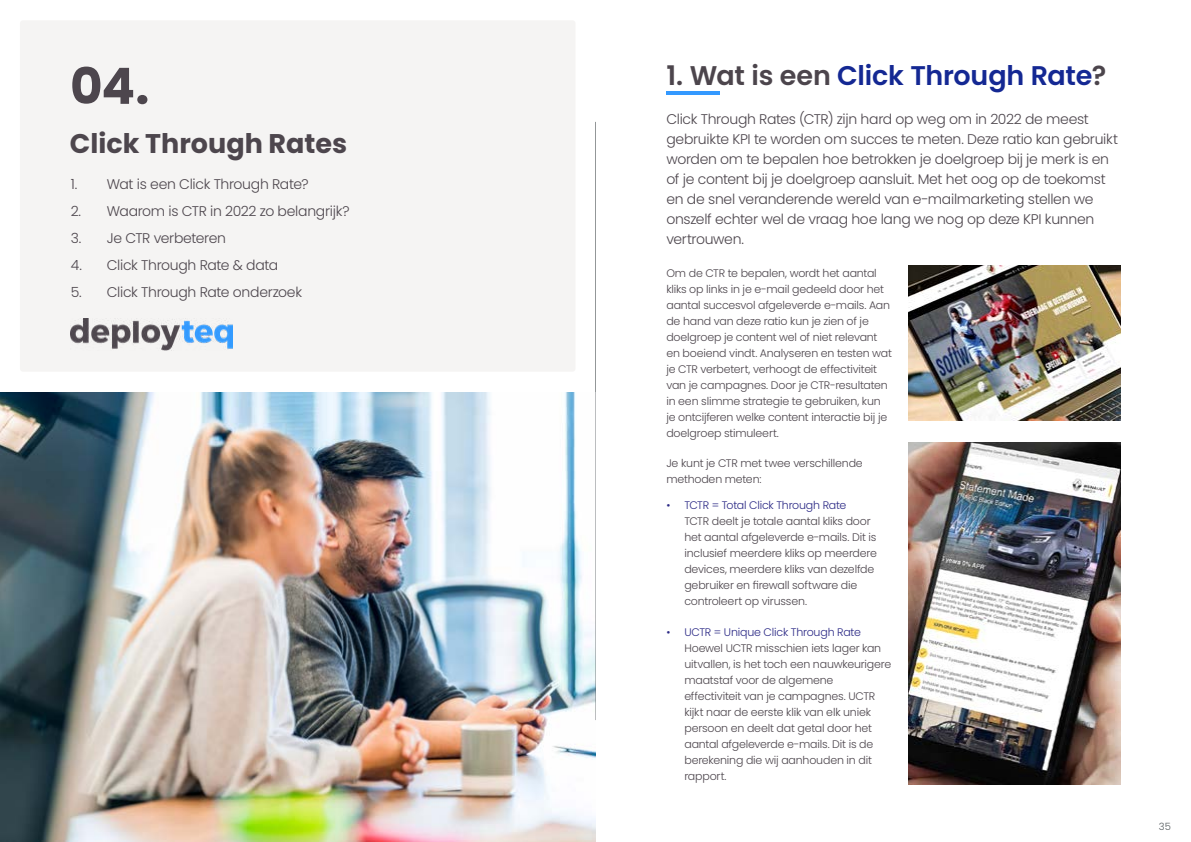
<style>
.page{position:relative;width:1191px;height:842px;background:#fff}
.page>*{position:absolute;margin:0;border:0;box-sizing:border-box;transform-origin:0 0}
.t1{font:700 50px "Poppins";color:#4d464d}
.t2{font:600 27px "Poppins";letter-spacing:-.01em;color:#142893}
.t3{font:700 27px "Poppins";color:#4d464d}
.t4{font:300 14px/20px "Poppins";letter-spacing:-.02em;color:#4d464d}
.t5{font:300 11px/16px "Poppins";letter-spacing:-.015em;color:#4d464d}
.t6{font:300 11px "Poppins";letter-spacing:-.02em;color:#2c2a86}
.t7{font:300 10px "Poppins";color:#565c5f}
.s1{color:#4c454c}
</style>
<div class="page">
<div style="left:20px;top:20px;width:555px;height:352px;background:#f5f4f3;border-radius:3px"></div>
<img style="left:0;top:393px;width:595px;height:449px">
<img style="left:908px;top:265px;width:212px;height:156px">
<img style="left:908px;top:442px;width:212px;height:342px">
<hr style="left:595px;top:122px;width:1px;height:598px;background:#565c5f">
<img style="left:71px;top:319px;width:162px;height:31px">
<hr style="left:666px;top:92px;width:53px;height:3px;background:#39f">
<h1 class="t1" style="left:70px;top:57px;width:81px">04.</h1>
<h2 class="t3" style="left:70px;top:128px;width:279px">Click Through Rates</h2>
<p class="t4" style="left:71px;top:175px;width:239px">1. Wat is een Click Through Rate?</p>
<p class="t4" style="left:71px;top:202px;width:280px">2. Waarom is CTR in 2022 zo belangrijk?</p>
<p class="t4" style="left:71px;top:229px;width:157px">3. Je CTR verbeteren</p>
<p class="t4" style="left:71px;top:256px;width:209px">4. Click Through Rate &amp; data</p>
<p class="t4" style="left:71px;top:283px;width:233px">5. Click Through Rate onderzoek</p>
<h2 class="t2" style="left:666px;top:60px;width:441px"><span class="s1">1. Wat is een</span> Click Through Rate<span class="s1">?</span></h2>
<p class="t4" style="left:666px;top:109px;width:453px">Click Through Rates (CTR) zijn hard op weg om in 2022 de meest gebruikte KPI te worden om succes te meten. Deze ratio kan gebruikt worden om te bepalen hoe betrokken je doelgroep bij je merk is en of je content bij je doelgroep aansluit. Met het oog op de toekomst en de snel veranderende wereld van e-mailmarketing stellen we onszelf echter wel de vraag hoe lang we nog op deze KPI kunnen vertrouwen.</p>
<p class="t5" style="left:666px;top:265px;width:227px">Om de CTR te bepalen, wordt het aantal kliks op links in je e-mail gedeeld door het aantal succesvol afgeleverde e-mails. Aan de hand van deze ratio kun je zien of je doelgroep je content wel of niet relevant en boeiend vindt. Analyseren en testen wat je CTR verbetert, verhoogt de effectiviteit van je campagnes. Door je CTR-resultaten in een slimme strategie te gebruiken, kun je ontcijferen welke content interactie bij je doelgroep stimuleert.</p>
<p class="t5" style="left:666px;top:455px;width:198px">Je kunt je CTR met twee verschillende methoden meten:</p>
<p class="t6" style="left:666px;top:499px;width:181px">• TCTR = Total Click Through Rate</p>
<p class="t5" style="left:684px;top:513px;width:194px">TCTR deelt je totale aantal kliks door het aantal afgeleverde e-mails. Dit is inclusief meerdere kliks op meerdere devices, meerdere kliks van dezelfde gebruiker en firewall software die controleert op virussen.</p>
<p class="t6" style="left:666px;top:625px;width:196px">• UCTR = Unique Click Through Rate</p>
<p class="t5" style="left:684px;top:640px;width:208px">Hoewel UCTR misschien iets lager kan uitvallen, is het toch een nauwkeurigere maatstaf voor de algemene effectiviteit van je campagnes. UCTR kijkt naar de eerste klik van elk uniek persoon en deelt dat getal door het aantal afgeleverde e-mails. Dit is de berekening die wij aanhouden in dit rapport.</p>
<p class="t7" style="left:1159px;top:821px;width:14px">35</p>
</div>
